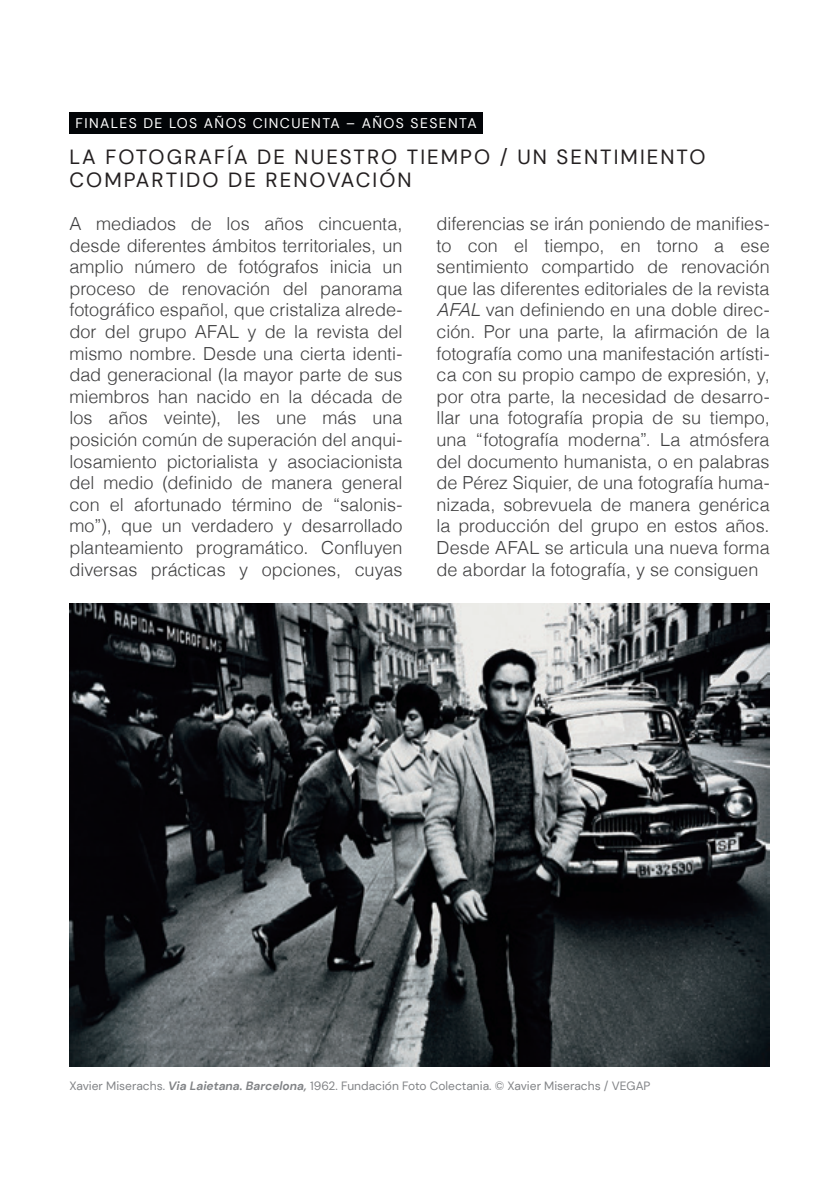
<style>
.page{position:relative;width:840px;height:1191px;background:#fff}
.page>*{position:absolute;margin:0;border:0;box-sizing:border-box;transform-origin:0 0}
.t1{font:20.4px/22.6px "DM Sans";letter-spacing:.1em;color:#231f20}
.t2{font:300 18px/21.6px "Helvetica";color:#3f3f40;text-align:justify}
.t3{font:14px "DM Sans";letter-spacing:.1em;color:#fff}
.t4{font:12px "DM Sans";color:#818386}
.s1{font-style:italic}
.s2{font-weight:700;font-style:italic}
</style>
<div class="page">
<div style="left:69px;top:112px;width:413px;height:21px;background:#020407"></div>
<img style="left:69px;top:603px;width:700px;height:463px">
<p class="t3" style="left:75px;top:114px;width:402px">FINALES DE LOS AÑOS CINCUENTA – AÑOS SESENTA</p>
<p class="t1" style="left:69px;top:145px;width:637px">LA FOTOGRAFÍA DE NUESTRO TIEMPO / UN SENTIMIENTO<br>COMPARTIDO DE RENOVACIÓN</p>
<p class="t2" style="left:69px;top:211px;width:334px">A mediados de los años cincuenta, desde diferentes ámbitos territoriales, un amplio número de fotógrafos inicia un proceso de renovación del panorama fotográfico español, que cristaliza alrede&shy;dor del grupo AFAL y de la revista del mismo nombre. Desde una cierta identi&shy;dad generacional (la mayor parte de sus miembros han nacido en la década de los años veinte), les une más una posición común de superación del anqui&shy;losamiento pictorialista y asociacionista del medio (definido de manera general con el afortunado término de “salonis&shy;mo”), que un verdadero y desarrollado planteamiento programático. Confluyen diversas prácticas y opciones, cuyas</p>
<p class="t2" style="left:436px;top:211px;width:334px">diferencias se irán poniendo de manifies&shy;to con el tiempo, en torno a ese sentimiento compartido de renovación que las diferentes editoriales de la revista <span class="s1">AFAL</span> van definiendo en una doble direc&shy;ción. Por una parte, la afirmación de la fotografía como una manifestación artísti&shy;ca con su propio campo de expresión, y, por otra parte, la necesidad de desarro&shy;llar una fotografía propia de su tiempo, una “fotografía moderna”. La atmósfera del documento humanista, o en palabras de Pérez Siquier, de una fotografía huma&shy;nizada, sobrevuela de manera genérica la producción del grupo en estos años.<br>Desde AFAL se articula una nueva forma de abordar la fotografía, y se consiguen</p>
<p class="t4" style="left:69px;top:1078px;width:582px">Xavier Miserachs. <span class="s2">Via Laietana. Barcelona,</span> 1962. Fundación Foto Colectania. © Xavier Miserachs / VEGAP</p>
</div>
